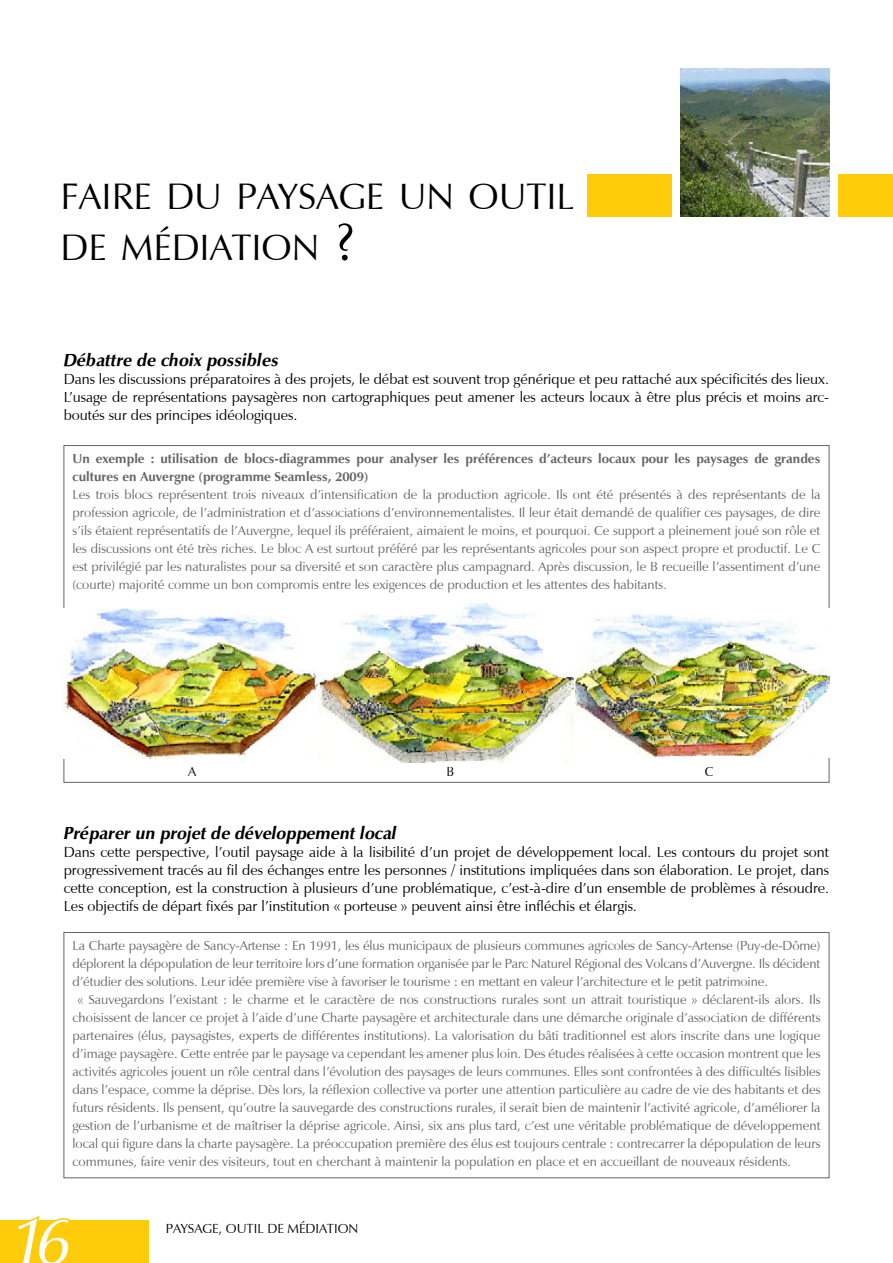
<style>
.page{position:relative;width:893px;height:1263px;background:#fff}
.page>*{position:absolute;margin:0;border:0;box-sizing:border-box;transform-origin:0 0}
.t1{font:italic 67.5px "Vera Humana 95";color:#fff}
.t2{font:37.8px/51px "Vera Humana 95";color:#000}
.t3{font:italic 700 18px "Vera Humana 95";color:#000}
.t4{font:15px/18px "Vera Humana 95";color:#000;text-align:justify}
.t5{font:13.5px/18px "Vera Humana 95";color:#646567;text-align:justify}
.t6{font:700 13.5px/18px "Vera Humana 95";color:#646567}
.t7{font:13.5px "Vera Humana 95";color:#000}
.s1{font-size:54px}
</style>
<div class="page">
<div style="left:829px;top:174px;width:64px;height:43px;background:#fecc0b"></div>
<div style="left:72px;top:174px;width:608px;height:43px;background:#fecc0b"></div>
<div style="left:672px;top:174px;width:8px;height:45px;background:#fff"></div>
<div style="left:0;top:1220px;width:149px;height:43px;background:#fecc0b"></div>
<svg style="left:30px;top:1215px;width:40px;height:5px"></svg>
<div style="left:829px;top:166px;width:9px;height:55px;background:#fff"></div>
<div style="left:60px;top:158px;width:524px;height:114px;background:#fff"></div>
<div style="left:573px;top:170px;width:14px;height:50px;background:#fff"></div>
<div style="left:64px;top:932px;width:765px;height:246px;border:1px solid #646567"></div>
<img style="left:64px;top:608px;width:255px;height:150px">
<img style="left:319px;top:604px;width:255px;height:158px">
<img style="left:574px;top:614px;width:255px;height:144px">
<img style="left:680px;top:68px;width:149px;height:149px">
<h2 class="t2" style="left:60px;top:171px;width:516px">FAIRE DU PAYSAGE UN OUTIL<br>DE MÉDIATION <span class="s1">?</span></h2>
<h3 class="t3" style="left:64px;top:349px;width:216px">Débattre de choix possibles</h3>
<p class="t4" style="left:64px;top:370px;width:767px">Dans les discussions préparatoires à des projets, le débat est souvent trop générique et peu rattaché aux spécificités des lieux.<br>L’usage de représentations paysagères non cartographiques peut amener les acteurs locaux à être plus précis et moins arc&shy;boutés sur des principes idéologiques.</p>
<p class="t6" style="left:73px;top:449px;width:749px">Un exemple : utilisation de blocs-diagrammes pour analyser les préférences d’acteurs locaux pour les paysages de grandes cultures en Auvergne (programme Seamless, 2009)</p>
<p class="t5" style="left:73px;top:485px;width:749px">Les trois blocs représentent trois niveaux d’intensification de la production agricole. Ils ont été présentés à des représentants de la profession agricole, de l’administration et d’associations d’environnementalistes. Il leur était demandé de qualifier ces paysages, de dire s’ils étaient représentatifs de l’Auvergne, lequel ils préféraient, aimaient le moins, et pourquoi. Ce support a pleinement joué son rôle et les discussions ont été très riches. Le bloc A est surtout préféré par les représentants agricoles pour son aspect propre et productif. Le C est privilégié par les naturalistes pour sa diversité et son caractère plus campagnard. Après discussion, le B recueille l’assentiment d’une (courte) majorité comme un bon compromis entre les exigences de production et les attentes des habitants.</p>
<p class="t7" style="left:188px;top:763px;width:8px">a</p>
<p class="t7" style="left:446px;top:763px;width:7px">b</p>
<p class="t7" style="left:705px;top:763px;width:8px">c</p>
<h3 class="t3" style="left:64px;top:822px;width:334px">Préparer un projet de développement local</h3>
<p class="t4" style="left:64px;top:843px;width:767px">Dans cette perspective, l’outil paysage aide à la lisibilité d’un projet de développement local. Les contours du projet sont progressivement tracés au fil des échanges entre les personnes / institutions impliquées dans son élaboration. Le projet, dans cette conception, est la construction à plusieurs d’une problématique, c’est-à-dire d’un ensemble de problèmes à résoudre.<br>Les objectifs de départ fixés par l’institution « porteuse » peuvent ainsi être infléchis et élargis.</p>
<p class="t5" style="left:73px;top:936px;width:749px">La Charte paysagère de Sancy-Artense : En 1991, les élus municipaux de plusieurs communes agricoles de Sancy-Artense (Puy-de-Dôme)</p>
<p class="t5" style="left:73px;top:954px;width:749px">déplorent la dépopulation de leur territoire lors d’une formation organisée par le Parc Naturel Régional des Volcans d’Auvergne. Ils décident</p>
<p class="t5" style="left:73px;top:972px;width:697px">d’étudier des solutions. Leur idée première vise à favoriser le tourisme : en mettant en valeur l’architecture et le petit patrimoine.</p>
<p class="t5" style="left:78px;top:990px;width:744px">« Sauvegardons l’existant : le charme et le caractère de nos constructions rurales sont un attrait touristique » déclarent-ils alors. Ils</p>
<p class="t5" style="left:73px;top:1008px;width:749px">choisissent de lancer ce projet à l’aide d’une Charte paysagère et architecturale dans une démarche originale d’association de différents</p>
<p class="t5" style="left:73px;top:1026px;width:749px">partenaires (élus, paysagistes, experts de différentes institutions). La valorisation du bâti traditionnel est alors inscrite dans une logique</p>
<p class="t5" style="left:73px;top:1044px;width:749px">d’image paysagère. Cette entrée par le paysage va cependant les amener plus loin. Des études réalisées à cette occasion montrent que les</p>
<p class="t5" style="left:73px;top:1062px;width:749px">activités agricoles jouent un rôle central dans l’évolution des paysages de leurs communes. Elles sont confrontées à des difficultés lisibles</p>
<p class="t5" style="left:73px;top:1080px;width:749px">dans l’espace, comme la déprise. Dès lors, la réflexion collective va porter une attention particulière au cadre de vie des habitants et des</p>
<p class="t5" style="left:73px;top:1098px;width:749px">futurs résidents. Ils pensent, qu’outre la sauvegarde des constructions rurales, il serait bien de maintenir l’activité agricole, d’améliorer la</p>
<p class="t5" style="left:73px;top:1116px;width:749px">gestion de l’urbanisme et de maîtriser la déprise agricole. Ainsi, six ans plus tard, c’est une véritable problématique de développement</p>
<p class="t5" style="left:73px;top:1134px;width:749px">local qui figure dans la charte paysagère. La préoccupation première des élus est toujours centrale : contrecarrer la dépopulation de leurs</p>
<p class="t5" style="left:73px;top:1152px;width:720px">communes, faire venir des visiteurs, tout en cherchant à maintenir la population en place et en accueillant de nouveaux résidents.</p>
<h1 class="t1" style="left:11px;top:1200px;width:64px">16</h1>
<p class="t7" style="left:166px;top:1220px;width:9px">paysage</p>
<p class="t7" style="left:219px;top:1220px;width:16px">, outil</p>
<p class="t7" style="left:267px;top:1220px;width:47px">de médiation</p>
</div>
